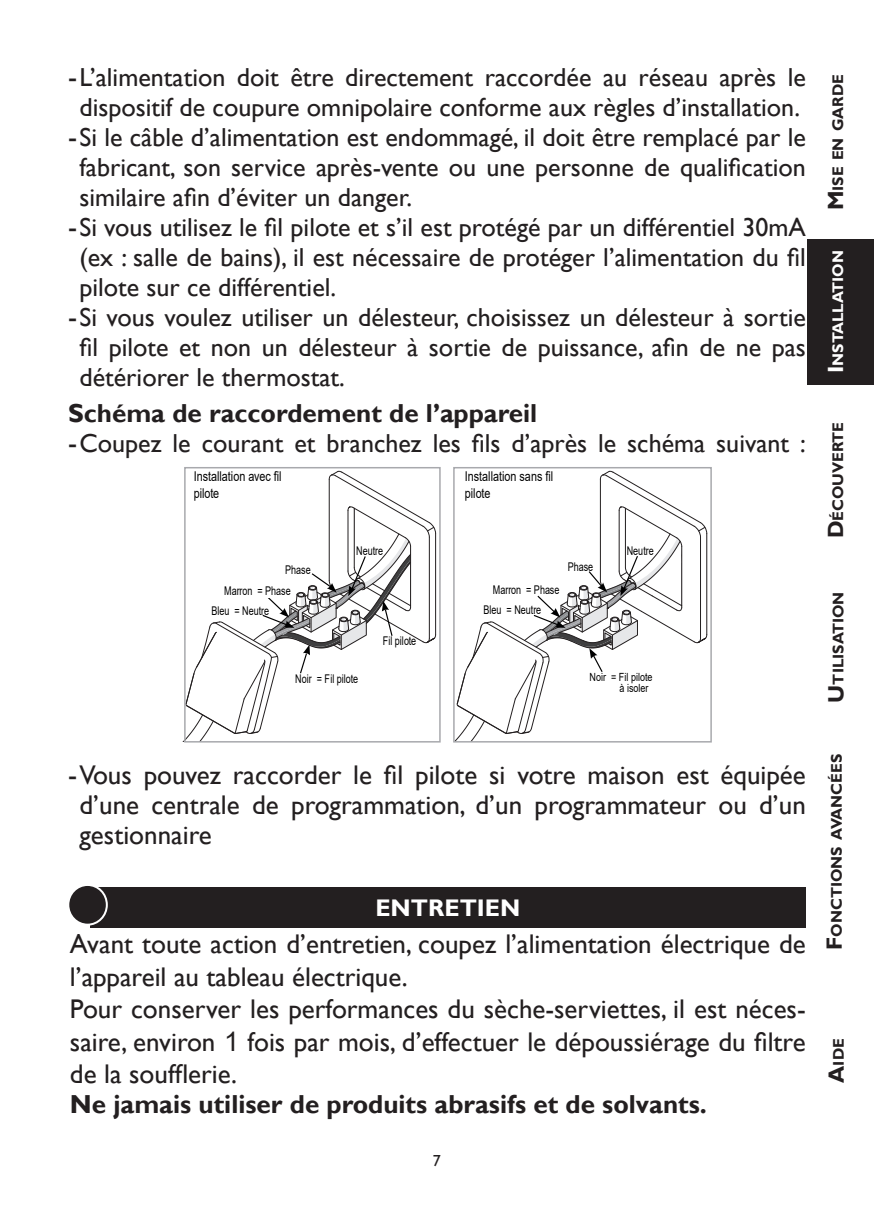
<style>
.page{position:relative;width:874px;height:1214px;background:#fff}
.page>*{position:absolute;margin:0;border:0;box-sizing:border-box;transform-origin:0 0}
.TEXTE{font:27px/32.4px "Gill Sans";color:#231f20;text-align:justify}
.t1{font:26px/30px "Gill Sans";color:#231f20;text-align:justify}
.TEXTE_AVERTSSEMENT_B{font:700 26px "Gill Sans";color:#231f20}
.TEXTE_AVERTISSEMENTS{font:700 26px "Gill Sans";color:#231f20}
.TITRE_2{font:700 24px "Gill Sans";color:#fff}
.t2{font:16px "Gill Sans";color:#231f20}
.TITRE_ONGLET{font:700 15.4px "Gill Sans";color:#231f20}
.TITRE_ONGLET-2{font:700 15.4px "Gill Sans";color:#fff}
.t3{font:13.6px/16.2px "Arial";color:#000001;scale:.8 1}
.t4{font:12px/19.2px "Arial";color:#000001;scale:.75 1}
.t5{font:11.2px/10.8px "Arial";color:#000001;scale:.8 1}
.s1{font-size:28px}
.s2{font-size:22px}
.s3{font-family:"Arial"}
</style>
<div class="page">
<div style="left:806px;top:239px;width:57px;height:145px;background:#231f20"></div>
<div style="left:856px;top:240px;width:17px;height:145px;background:#231f20"></div>
<div style="left:90px;top:886px;width:715px;height:41px;background:#231f20"></div>
<div style="left:68px;top:884px;width:39px;height:40px;background:#231f20;border-radius:50%"></div>
<div style="left:67px;top:883px;width:41px;height:42px;border:2px solid #fff;border-radius:50%"></div>
<svg style="left:183px;top:471px;width:253px;height:270px"></svg>
<div style="left:184px;top:467px;width:256px;height:275px;border:2px solid #a8a9ad"></div>
<div style="left:453px;top:467px;width:258px;height:275px;border:2px solid #a8a9ad"></div>
<div style="left:215px;top:586px;width:61px;height:11px;background:#fff"></div>
<svg style="left:453px;top:471px;width:254px;height:270px"></svg>
<p class="t1" style="left:68px;top:63px;width:738px;text-align:center"><span class="s1">-</span>L’alimentation doit être directement raccordée au réseau après le dispositif de coupure omnipolaire conforme aux règles d’installation.</p>
<p class="t1" style="left:79px;top:123px;width:727px;text-indent:-11px"><span class="s1">-</span>Si le câble d’alimentation est endommagé, il doit être remplacé par le fabricant, son service après-vente ou une personne de qualification similaire afin d’éviter un danger.</p>
<p class="t1" style="left:79px;top:213px;width:727px;text-indent:-11px"><span class="s1">-</span>Si vous utilisez le fil pilote et s’il est protégé par un différentiel 30mA (ex : salle de bains), il est nécessaire de protéger l’alimentation du fil pilote sur ce différentiel.</p>
<p class="t1" style="left:79px;top:303px;width:727px;text-indent:-11px"><span class="s1">-</span>Si vous voulez utiliser un délesteur, choisissez un délesteur à sortie fil pilote et non un délesteur à sortie de puissance, afin de ne pas détériorer le thermostat.</p>
<p class="TEXTE_AVERTISSEMENTS" style="left:68px;top:397px;width:470px">Schéma de raccordement de l’appareil</p>
<p class="t1" style="left:68px;top:428px;width:739px"><span class="s1">-</span>Coupez le courant et branchez les fils d’après le schéma suivant :</p>
<p class="t3" style="left:194px;top:468px;width:111px">Installation avec fil pilote</p>
<p class="t3" style="left:464px;top:468px;width:112px">Installation sans fil pilote</p>
<p class="t4" style="left:356px;top:541px;width:37px">Neutre</p>
<p class="t4" style="left:626px;top:541px;width:37px">Neutre</p>
<p class="t4" style="left:285px;top:560px;width:35px">Phase</p>
<p class="t4" style="left:567px;top:557px;width:35px">Phase</p>
<p class="t4" style="left:211px;top:581px;width:107px;text-indent:13px">Marron = Phase<br>Bleu = Neutre</p>
<p class="t4" style="left:492px;top:580px;width:90px">Marron = Phase</p>
<p class="t4" style="left:483px;top:600px;width:78px">Bleu = Neutre</p>
<p class="t4" style="left:382px;top:631px;width:46px">Fil pilote</p>
<p class="t4" style="left:295px;top:669px;width:85px">Noir = Fil pilote</p>
<p class="t5" style="left:619px;top:672px;width:42px;text-indent:-30px">Noir = Fil pilote à isoler</p>
<p class="TITRE_ONGLET" style="left:828px;top:210px;width:137px;rotate:-90deg"><span class="s2">M</span>ise en garde</p>
<p class="TITRE_ONGLET-2" style="left:828px;top:373px;width:124px;rotate:-90deg"><span class="s2">I</span>nstallati on</p>
<p class="TITRE_ONGLET" style="left:828px;top:538px;width:118px;rotate:-90deg"><span class="s2">D</span>écouverte</p>
<p class="TITRE_ONGLET" style="left:828px;top:702px;width:113px;rotate:-90deg"><span class="s2">U</span>ti lisation</p>
<p class="TEXTE" style="left:79px;top:759px;width:727px;line-height:30px;text-indent:-11px"><span class="s1">-</span>Vous pouvez raccorder le fil pilote si votre maison est équipée d’une centrale de programmation, d’un programmateur ou d’un gestionnaire</p>
<p class="TITRE_2" style="left:375px;top:893px;width:146px">ENTRETIEN</p>
<p class="TEXTE" style="left:70px;top:928px;width:737px">Avant toute action d’entretien, coupez l’alimentation électrique de l’appareil au tableau électrique.</p>
<p class="TEXTE" style="left:70px;top:993px;width:737px">Pour conserver les performances du sèche-serviettes, il est néces&shy;saire, environ <span class="s3">1</span> fois par mois, d’effectuer le dépoussiérage du filtre de la soufflerie.</p>
<p class="TEXTE_AVERTSSEMENT_B" style="left:70px;top:1088px;width:638px">Ne jamais utiliser de produits abrasifs et de solvants.</p>
<p class="t2" style="left:433px;top:1150px;width:9px">7</p>
<p class="TITRE_ONGLET" style="left:827px;top:949px;width:198px;rotate:-90deg"><span class="s2">F</span>onctions avancées</p>
<p class="TITRE_ONGLET" style="left:829px;top:1082px;width:46px;rotate:-90deg"><span class="s2">A</span>ide</p>
</div>
